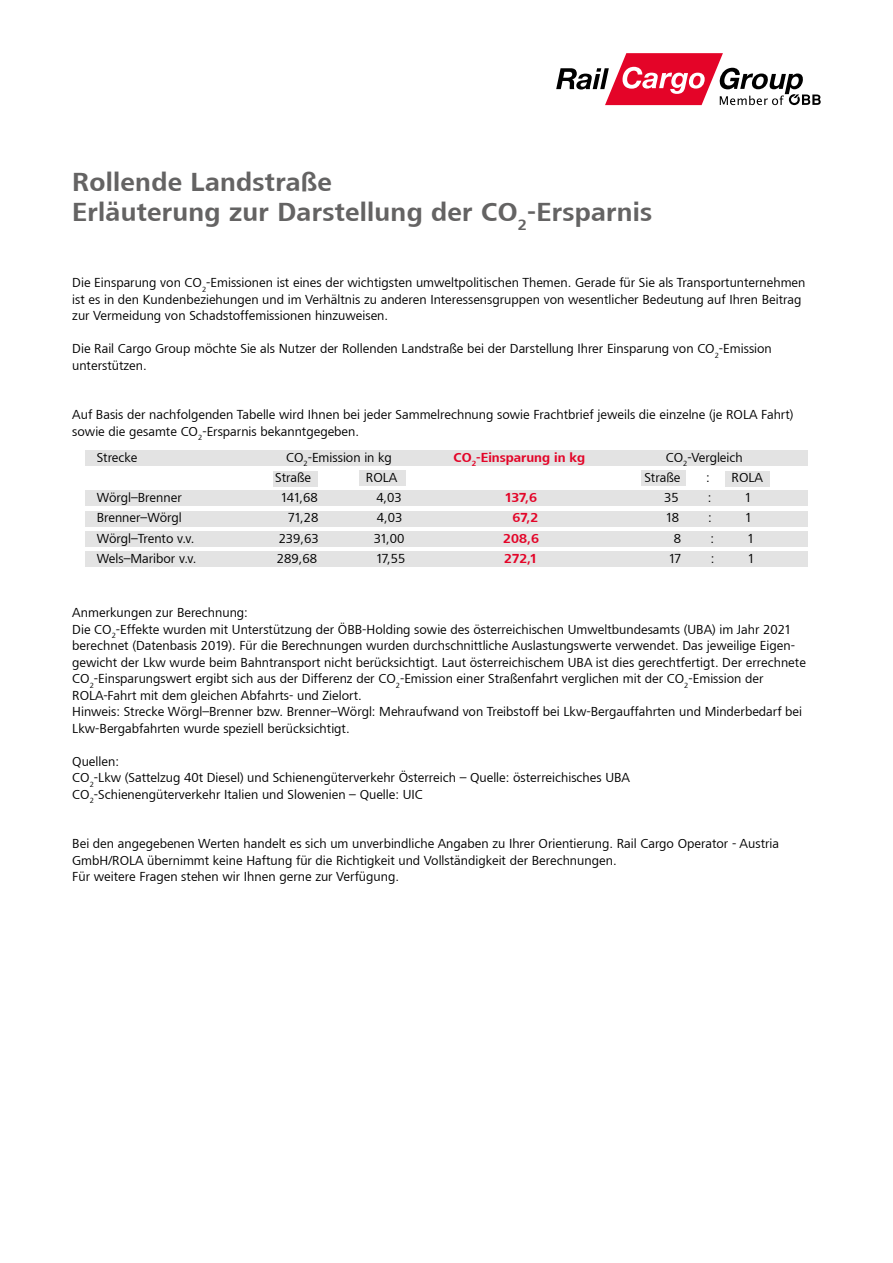
<style>
.page{position:relative;width:893px;height:1263px;background:#fff}
.page>*{position:absolute;margin:0;border:0;box-sizing:border-box;transform-origin:0 0}
.t1{font:700 27px/30px "Lino Frutiger Next";letter-spacing:.01em;color:#646363}
.t2{font:13.5px/16.5px "Lino Frutiger Next";color:#000}
.t3{font:700 13.5px "Lino Frutiger Next";color:#e40428}
</style>
<div class="page">
<svg style="left:556px;top:53px;width:265px;height:52px"></svg>
<div style="left:725px;top:471px;width:45px;height:15px;background:#e3e3e3"></div>
<div style="left:273px;top:471px;width:45px;height:15px;background:#e3e3e3"></div>
<div style="left:359px;top:470px;width:47px;height:16px;background:#e3e3e3"></div>
<div style="left:641px;top:470px;width:45px;height:16px;background:#e3e3e3"></div>
<div style="left:85px;top:511px;width:723px;height:16px;background:#e3e3e3"></div>
<div style="left:85px;top:491px;width:723px;height:15px;background:#e3e3e3"></div>
<div style="left:85px;top:531px;width:723px;height:16px;background:#e3e3e3"></div>
<div style="left:85px;top:552px;width:723px;height:15px;background:#e3e3e3"></div>
<div style="left:85px;top:450px;width:723px;height:16px;background:#e3e3e3"></div>
<h1 class="t1" style="left:72px;top:167px;width:582px">Rollende Landstraße<br>Erläuterung zur Darstellung der CO<sub>2</sub>-Ersparnis</h1>
<p class="t2" style="left:72px;top:274px;width:735px">Die Einsparung von CO<sub>2</sub>-Emissionen ist eines der wichtigsten umweltpolitischen Themen. Gerade für Sie als Transportunternehmen ist es in den Kundenbeziehungen und im Verhältnis zu anderen Interessensgruppen von wesentlicher Bedeutung auf Ihren Beitrag zur Vermeidung von Schadstoffemissionen hinzuweisen.</p>
<p class="t2" style="left:72px;top:340px;width:701px">Die Rail Cargo Group möchte Sie als Nutzer der Rollenden Landstraße bei der Darstellung Ihrer Einsparung von CO<sub>2</sub>-Emission unterstützen.</p>
<p class="t2" style="left:72px;top:406px;width:723px">Auf Basis der nachfolgenden Tabelle wird Ihnen bei jeder Sammelrechnung sowie Frachtbrief jeweils die einzelne (je ROLA Fahrt) sowie die gesamte CO<sub>2</sub>-Ersparnis bekanntgegeben.</p>
<p class="t2" style="left:97px;top:449px;width:42px">Strecke</p>
<p class="t2" style="left:286px;top:449px;width:107px">CO<sub>2</sub>-Emission in kg</p>
<p class="t3" style="left:454px;top:450px;width:133px">CO<sub>2</sub>-Einsparung in kg</p>
<p class="t2" style="left:666px;top:449px;width:78px">CO<sub>2</sub>-Vergleich</p>
<p class="t2" style="left:275px;top:469px;width:37px">Straße</p>
<p class="t2" style="left:366px;top:469px;width:33px">ROLA</p>
<p class="t2" style="left:644px;top:469px;width:37px">Straße</p>
<p class="t2" style="left:706px;top:469px;width:5px">:</p>
<p class="t2" style="left:732px;top:469px;width:33px">ROLA</p>
<p class="t2" style="left:97px;top:489px;width:87px">Wörgl–Brenner</p>
<p class="t2" style="left:281px;top:489px;width:39px">141,68</p>
<p class="t2" style="left:376px;top:489px;width:27px">4,03</p>
<p class="t3" style="left:504px;top:490px;width:34px">137,6</p>
<p class="t2" style="left:664px;top:489px;width:16px">35</p>
<p class="t2" style="left:708px;top:489px;width:5px">:</p>
<p class="t2" style="left:744px;top:489px;width:9px">1</p>
<p class="t2" style="left:97px;top:510px;width:87px">Brenner–Wörgl</p>
<p class="t2" style="left:288px;top:510px;width:32px">71,28</p>
<p class="t2" style="left:377px;top:510px;width:27px">4,03</p>
<p class="t3" style="left:512px;top:510px;width:28px">67,2</p>
<p class="t2" style="left:665px;top:510px;width:15px">18</p>
<p class="t2" style="left:708px;top:510px;width:5px">:</p>
<p class="t2" style="left:745px;top:510px;width:9px">1</p>
<p class="t2" style="left:97px;top:530px;width:99px">Wörgl–Trento v.v.</p>
<p class="t2" style="left:279px;top:530px;width:42px">239,63</p>
<p class="t2" style="left:374px;top:530px;width:32px">31,00</p>
<p class="t3" style="left:503px;top:531px;width:37px">208,6</p>
<p class="t2" style="left:674px;top:530px;width:9px">8</p>
<p class="t2" style="left:710px;top:530px;width:5px">:</p>
<p class="t2" style="left:747px;top:530px;width:9px">1</p>
<p class="t2" style="left:97px;top:550px;width:101px">Wels–Maribor v.v.</p>
<p class="t2" style="left:277px;top:550px;width:42px">289,68</p>
<p class="t2" style="left:376px;top:550px;width:31px">17,55</p>
<p class="t3" style="left:504px;top:551px;width:35px">272,1</p>
<p class="t2" style="left:668px;top:550px;width:15px">17</p>
<p class="t2" style="left:711px;top:550px;width:5px">:</p>
<p class="t2" style="left:747px;top:550px;width:9px">1</p>
<p class="t2" style="left:72px;top:604px;width:735px">Anmerkungen zur Berechnung:<br>Die CO<sub>2</sub>-Effekte wurden mit Unterstützung der ÖBB-Holding sowie des österreichischen Umweltbundesamts (UBA) im Jahr 2021 berechnet (Datenbasis 2019). Für die Berechnungen wurden durchschnittliche Auslastungswerte verwendet. Das jeweilige Eigen&shy;gewicht der Lkw wurde beim Bahntransport nicht berücksichtigt. Laut österreichischem UBA ist dies gerechtfertigt. Der errechnete CO<sub>2</sub>-Einsparungswert ergibt sich aus der Differenz der CO<sub>2</sub>-Emission einer Straßenfahrt verglichen mit der CO<sub>2</sub>-Emission der ROLA-Fahrt mit dem gleichen Abfahrts- und Zielort.<br>Hinweis: Strecke Wörgl–Brenner bzw. Brenner–Wörgl: Mehraufwand von Treibstoff bei Lkw-Bergauffahrten und Minderbedarf bei Lkw-Bergabfahrten wurde speziell berücksichtigt.</p>
<p class="t2" style="left:72px;top:753px;width:559px">Quellen:<br>CO<sub>2</sub>-Lkw (Sattelzug 40t Diesel) und Schienengüterverkehr Österreich – Quelle: österreichisches UBA<br>CO<sub>2</sub>-Schienengüterverkehr Italien und Slowenien – Quelle: UIC</p>
<p class="t2" style="left:72px;top:835px;width:708px">Bei den angegebenen Werten handelt es sich um unverbindliche Angaben zu Ihrer Orientierung. Rail Cargo Operator - Austria<br>GmbH/ROLA übernimmt keine Haftung für die Richtigkeit und Vollständigkeit der Berechnungen.<br>Für weitere Fragen stehen wir Ihnen gerne zur Verfügung.</p>
</div>
